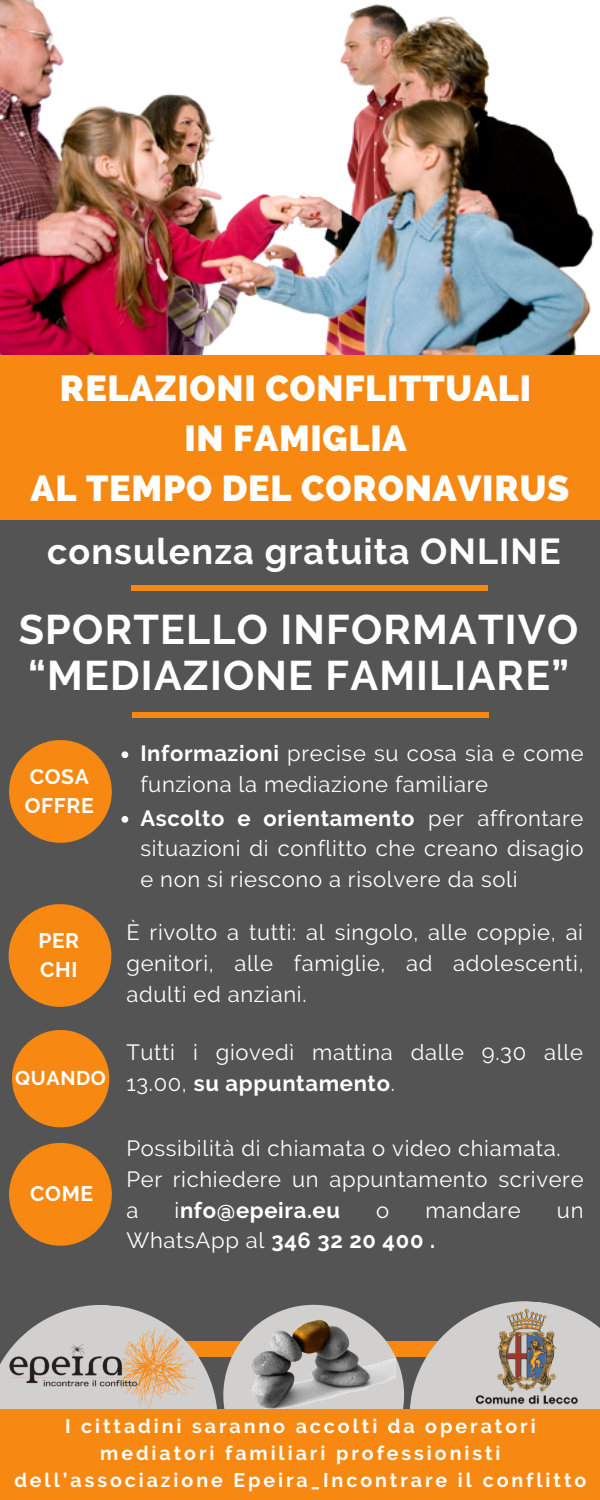
<style>
.page{position:relative;width:600px;height:1500px;background:#545454}
.page>*{position:absolute;margin:0;border:0;box-sizing:border-box;transform-origin:0 0}
.t1{font:700 41.3px "Raleway";letter-spacing:.03em;color:#fff}
.t2{font:800 36px "Raleway";letter-spacing:.02em;color:#fff}
.t3{font:700 36px "Raleway";letter-spacing:.03em;color:#fff}
.t4{font:22px/30.8px "Raleway";letter-spacing:.03em;color:#fff}
.t5{font:700 22px "Raleway";letter-spacing:.03em;color:#fff}
.t6{font:700 21px/29.2px "Raleway";letter-spacing:.03em;color:#fff}
.t7{font:700 19.9px "Raleway";letter-spacing:.03em;color:#fff}
.t8{font:700 19.6px/26.9px "Raleway";letter-spacing:.15em;color:#fff;text-align:center}
.s1{font-weight:700}
.s2{font-weight:400}
</style>
<div class="page">
<div style="left:0;top:121px;width:600px;height:398px;background:#f78812"></div>
<svg style="left:0;top:1305px;width:223px;height:104px"></svg>
<svg style="left:223px;top:1305px;width:178px;height:104px"></svg>
<img style="left:241px;top:1312px;width:155px;height:97px">
<svg style="left:401px;top:1301px;width:199px;height:108px;fill:#d2d0ce"></svg>
<div style="left:0;top:1409px;width:600px;height:91px;background:#f78812"></div>
<div style="left:131px;top:586px;width:357px;height:5px;background:#f78812"></div>
<div style="left:132px;top:712px;width:357px;height:5px;background:#f78812"></div>
<img style="left:0;top:0;width:600px;height:355px">
<img style="left:9px;top:1328px;width:185px;height:81px">
<img style="left:467px;top:1306px;width:117px;height:103px">
<svg style="left:9px;top:740px;width:103px;height:103px"></svg>
<svg style="left:9px;top:1143px;width:103px;height:103px"></svg>
<svg style="left:12px;top:1030px;width:97px;height:97px"></svg>
<svg style="left:9px;top:904px;width:102px;height:103px"></svg>
<svg style="left:122px;top:816px;width:6px;height:7px"></svg>
<svg style="left:122px;top:751px;width:6px;height:7px"></svg>
<p class="t2" style="left:60px;top:367px;width:473px">RELAZIONI CONFLITTUALI</p>
<p class="t2" style="left:184px;top:417px;width:224px">IN FAMIGLIA</p>
<p class="t2" style="left:31px;top:468px;width:540px">AL TEMPO DEL CORONAVIRUS</p>
<p class="t3" style="left:47px;top:531px;width:515px">consulenza gratuita ONLINE</p>
<p class="t1" style="left:19px;top:605px;width:561px">SPORTELLO INFORMATIVO</p>
<p class="t1" style="left:28px;top:651px;width:542px">“MEDIAZIONE FAMILIARE”</p>
<p class="t6" style="left:25px;top:762px;width:71px">COSA<br>OFFRE</p>
<p class="t6" style="left:38px;top:926px;width:42px">PER<br>CHI</p>
<p class="t7" style="left:15px;top:1067px;width:92px">QUANDO</p>
<p class="t6" style="left:30px;top:1179px;width:64px">COME</p>
<p class="t4" style="left:140px;top:738px;width:445px"><span class="s1">Informazioni</span> precise su cosa sia e come funziona la mediazione familiare</p>
<p class="t4" style="left:140px;top:803px;width:445px;text-align:justify"><span class="s1">Ascolto e orientamento</span> per affrontare situazioni di conflitto che creano disagio e non si riescono a risolvere da soli</p>
<p class="t4" style="left:126px;top:917px;width:459px;text-align:justify">È rivolto a tutti: al singolo, alle coppie, ai genitori, alle famiglie, ad adolescenti, adulti ed anziani.</p>
<p class="t4" style="left:126px;top:1037px;width:458px">Tutti i giovedì mattina dalle 9.30 alle<br>13.00, <span class="s1">su appuntamento</span>.</p>
<p class="t4" style="left:126px;top:1133px;width:436px">Possibilità di chiamata o video chiamata.</p>
<p class="t4" style="left:126px;top:1164px;width:459px">Per richiedere un appuntamento scrivere a</p>
<p class="t5" style="left:175px;top:1197px;width:167px"><span class="s2">i</span>nfo@epeira.eu</p>
<p class="t4" style="left:376px;top:1194px;width:15px">o</p>
<p class="t4" style="left:425px;top:1194px;width:97px">mandare</p>
<p class="t4" style="left:557px;top:1194px;width:28px">un</p>
<p class="t5" style="left:126px;top:1228px;width:310px"><span class="s2">WhatsApp al</span> 346 32 20 400 .</p>
<p class="t8" style="left:14px;top:1413px;width:573px">I cittadini saranno accolti da operatori mediatori familiari professionisti dell’associazione Epeira_Incontrare il conflitto</p>
</div>
